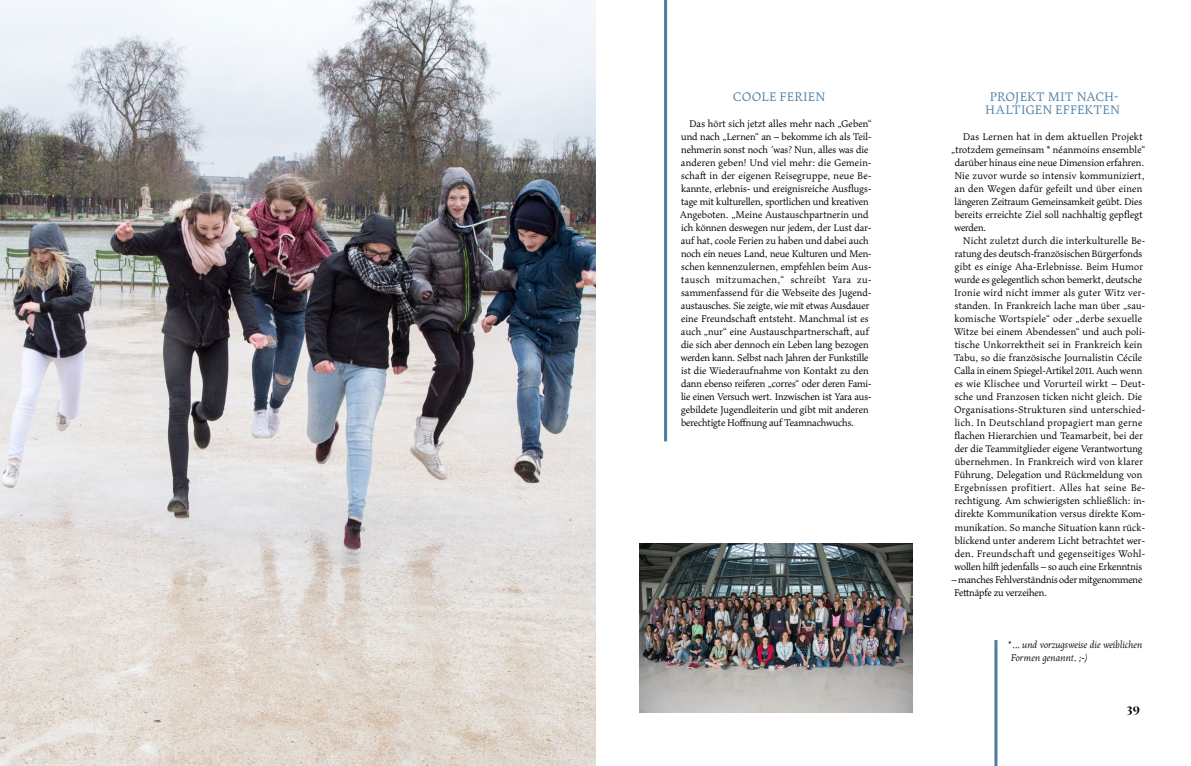
<style>
.page{position:relative;width:1191px;height:766px;background:#fff}
.page>*{position:absolute;margin:0;border:0;box-sizing:border-box;transform-origin:0 0}
.t1{font:14px/13px "Maiola";letter-spacing:.01em;color:#4c7ca0;text-align:center}
.t2{font:700 12px "Proza Display";color:#000}
.t3{font:11px/13px "Maiola";color:#000}
.t4{font:11px/13px "Maiola";letter-spacing:-.02em;color:#000}
.t5{font:11px "Maiola";letter-spacing:.02em;color:#000}
.t6{font:italic 11px/13px "Maiola";letter-spacing:-.01em;color:#000}
.t7{font:11px "Maiola";letter-spacing:.025em;color:#000}
</style>
<div class="page">
<hr style="left:994px;top:639px;width:3px;height:126px;background:#4c7ca0">
<hr style="left:664px;top:0;width:3px;height:441px;background:#4c7ca0">
<img style="left:0;top:0;width:595px;height:765px">
<img style="left:639px;top:543px;width:273px;height:169px">
<p class="t1" style="left:733px;top:90px;width:94px">COOLE FERIEN</p>
<p class="t3" style="left:680px;top:117px;width:193px;text-indent:9px">Das hört sich jetzt alles mehr nach „Geben“ und nach „Lernen“ an – bekomme ich als Teil&shy;nehmerin sonst noch ´was? Nun, alles was die anderen geben! Und viel mehr: die Gemein&shy;schaft in der eigenen Reisegruppe, neue Be&shy;kannte, erlebnis- und ereignisreiche Ausflugs&shy;tage mit kulturellen, sportlichen und kreativen Angeboten. „Meine Austauschpartnerin und ich können deswegen nur jedem, der Lust dar&shy;auf hat, coole Ferien zu haben und dabei auch noch ein neues Land, neue Kulturen und Men&shy;schen kennenzulernen, empfehlen beim Aus&shy;tausch mitzumachen,“ schreibt Yara zu&shy;sammenfassend für die Webseite des Jugend&shy;austausches. Sie zeigte, wie mit etwas Ausdauer eine Freundschaft entsteht. Manchmal ist es auch „nur“ eine Austauschpartnerschaft, auf die sich aber dennoch ein Leben lang bezogen werden kann. Selbst nach Jahren der Funkstille ist die Wiederaufnahme von Kontakt zu den dann ebenso reiferen „corres“ oder deren Fami&shy;lie einen Versuch wert. Inzwischen ist Yara aus&shy;gebildete Jugendleiterin und gibt mit anderen berechtigte Hoffnung auf Teamnachwuchs.</p>
<p class="t1" style="left:985px;top:90px;width:136px">PROJEKT MIT NACH-<br>HALTIGEN EFFEKTEN</p>
<p class="t5" style="left:962px;top:129px;width:182px">Das Lernen hat in dem aktuellen Projekt</p>
<p class="t3" style="left:951px;top:143px;width:196px">„trotzdem gemeinsam * néanmoins ensemble“</p>
<p class="t3" style="left:954px;top:156px;width:191px">darüber hinaus eine neue Dimension erfahren.</p>
<p class="t3" style="left:954px;top:169px;width:192px">Nie zuvor wurde so intensiv kommuniziert,</p>
<p class="t3" style="left:954px;top:182px;width:189px">an den Wegen dafür gefeilt und über einen</p>
<p class="t4" style="left:954px;top:195px;width:189px">längeren Zeitraum Gemeinsamkeit geübt. Dies</p>
<p class="t3" style="left:954px;top:208px;width:190px">bereits erreichte Ziel soll nachhaltig gepflegt</p>
<p class="t3" style="left:954px;top:221px;width:33px">werden.</p>
<p class="t3" style="left:963px;top:234px;width:184px">Nicht zuletzt durch die interkulturelle Be-</p>
<p class="t3" style="left:954px;top:247px;width:189px">ratung des deutsch-französischen Bürgerfonds</p>
<p class="t3" style="left:954px;top:260px;width:190px">gibt es einige Aha-Erlebnisse. Beim Humor</p>
<p class="t4" style="left:954px;top:273px;width:189px">wurde es gelegentlich schon bemerkt, deutsche</p>
<p class="t5" style="left:954px;top:285px;width:192px">Ironie wird nicht immer als guter Witz ver-</p>
<p class="t3" style="left:954px;top:299px;width:192px">standen. In Frankreich lache man über „sau-</p>
<p class="t5" style="left:954px;top:311px;width:189px">komische Wortspiele“ oder „derbe sexuelle</p>
<p class="t3" style="left:953px;top:325px;width:193px">Witze bei einem Abendessen“ und auch poli-</p>
<p class="t3" style="left:954px;top:338px;width:189px">tische Unkorrektheit sei in Frankreich kein</p>
<p class="t3" style="left:954px;top:351px;width:190px">Tabu, so die französische Journalistin Cécile</p>
<p class="t4" style="left:954px;top:364px;width:190px">Calla in einem Spiegel-Artikel 2011. Auch wenn</p>
<p class="t3" style="left:954px;top:377px;width:192px">es wie Klischee und Vorurteil wirkt – Deut-</p>
<p class="t3" style="left:954px;top:390px;width:189px">sche und Franzosen ticken nicht gleich. Die</p>
<p class="t3" style="left:954px;top:403px;width:192px">Organisations-Strukturen sind unterschied-</p>
<p class="t5" style="left:954px;top:415px;width:189px">lich. In Deutschland propagiert man gerne</p>
<p class="t3" style="left:954px;top:429px;width:190px">flachen Hierarchien und Teamarbeit, bei der</p>
<p class="t3" style="left:954px;top:442px;width:189px">der die Teammitglieder eigene Verantwortung</p>
<p class="t3" style="left:954px;top:455px;width:190px">übernehmen. In Frankreich wird von klarer</p>
<p class="t3" style="left:954px;top:468px;width:190px">Führung, Delegation und Rückmeldung von</p>
<p class="t7" style="left:954px;top:480px;width:192px">Ergebnissen profitiert. Alles hat seine Be-</p>
<p class="t3" style="left:955px;top:494px;width:192px">rechtigung. Am schwierigsten schließlich: in-</p>
<p class="t3" style="left:954px;top:507px;width:192px">direkte Kommunikation versus direkte Kom-</p>
<p class="t3" style="left:955px;top:520px;width:192px">munikation. So manche Situation kann rück-</p>
<p class="t3" style="left:954px;top:533px;width:192px">blickend unter anderem Licht betrachtet wer-</p>
<p class="t5" style="left:954px;top:545px;width:192px">den. Freundschaft und gegenseitiges Wohl-</p>
<p class="t4" style="left:954px;top:559px;width:189px">wollen hilft jedenfalls – so auch eine Erkenntnis</p>
<p class="t4" style="left:951px;top:572px;width:192px">– manches Fehlverständnis oder mitgenommene<br>Fettnäpfe zu verzeihen.</p>
<p class="t6" style="left:1007px;top:637px;width:136px">* ... und vorzugsweise die weiblichen<br>Formen genannt. ;-)</p>
<p class="t2" style="left:1126px;top:703px;width:15px">39</p>
</div>
